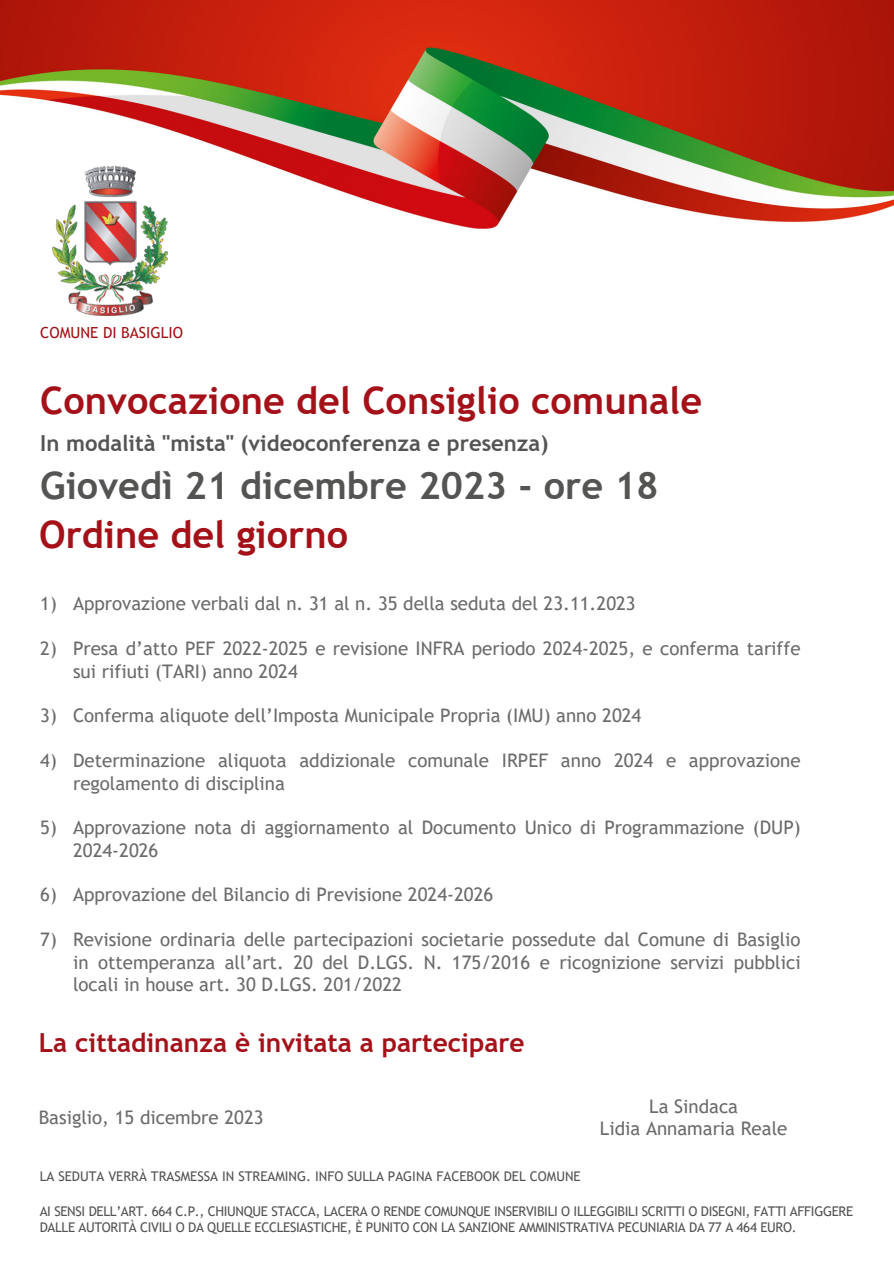
<style>
.page{position:relative;width:894px;height:1264px;background:#fff}
.page>*{position:absolute;margin:0;border:0;box-sizing:border-box;transform-origin:0 0}
.t1{font:700 37.8px "Trebuchet MS";color:#a41119}
.t2{font:700 37.8px "Trebuchet MS";color:#545453}
.t3{font:700 26.25px "Trebuchet MS";color:#a41119}
.t4{font:700 22.05px "Trebuchet MS";color:#545453}
.t5{font:18.75px/22.4px "Trebuchet MS";color:#6b6b6e}
.t6{font:18.6px "Trebuchet MS";color:#6b6b6e}
.t7{font:15.3px "Trebuchet MS";color:#a41119}
.t8{font:13.35px/15.8px "Trebuchet MS";letter-spacing:-.025em;color:#545453}
.t9{font:13.35px "Trebuchet MS";color:#545453}
</style>
<div class="page">
<img style="left:0;top:0;width:893px;height:229px">
<img style="left:52px;top:167px;width:115px;height:148px">
<p class="t7" style="left:40px;top:324px;width:144px">COMUNE DI BASIGLIO</p>
<p class="t1" style="left:40px;top:379px;width:663px">Convocazione del Consiglio comunale</p>
<p class="t4" style="left:40px;top:430px;width:509px">In modalità "mista" (videoconferenza e presenza)</p>
<p class="t2" style="left:40px;top:463px;width:619px">Giovedì 21 dicembre 2023 - ore 18</p>
<p class="t1" style="left:39px;top:512px;width:310px">Ordine del giorno</p>
<p class="t6" style="left:40px;top:592px;width:18px">1)</p>
<p class="t6" style="left:40px;top:637px;width:18px">2)</p>
<p class="t6" style="left:40px;top:704px;width:18px">3)</p>
<p class="t6" style="left:40px;top:749px;width:18px">4)</p>
<p class="t6" style="left:40px;top:816px;width:18px">5)</p>
<p class="t6" style="left:40px;top:883px;width:18px">6)</p>
<p class="t6" style="left:40px;top:928px;width:18px">7)</p>
<p class="t5" style="left:73px;top:592px;width:564px">Approvazione verbali dal n. 31 al n. 35 della seduta del 23.11.2023</p>
<p class="t5" style="left:73px;top:637px;width:728px">Presa d’atto PEF 2022-2025 e revisione INFRA periodo 2024-2025, e conferma tariffe sui rifiuti (TARI) anno 2024</p>
<p class="t5" style="left:73px;top:704px;width:569px">Conferma aliquote dell’Imposta Municipale Propria (IMU) anno 2024</p>
<p class="t5" style="left:73px;top:749px;width:728px">Determinazione aliquota addizionale comunale IRPEF anno 2024 e approvazione regolamento di disciplina</p>
<p class="t5" style="left:73px;top:816px;width:729px">Approvazione nota di aggiornamento al Documento Unico di Programmazione (DUP)<br>2024-2026</p>
<p class="t5" style="left:73px;top:883px;width:421px">Approvazione del Bilancio di Previsione 2024-2026</p>
<p class="t5" style="left:73px;top:928px;width:729px;text-align:justify">Revisione ordinaria delle partecipazioni societarie possedute dal Comune di Basiglio in ottemperanza all’art. 20 del D.LGS. N. 175/2016 e ricognizione servizi pubblici locali in house art. 30 D.LGS. 201/2022</p>
<p class="t3" style="left:39px;top:1027px;width:487px">La cittadinanza è invitata a partecipare</p>
<p class="t5" style="left:39px;top:1106px;width:226px">Basiglio, 15 dicembre 2023</p>
<p class="t5" style="left:649px;top:1094px;width:90px">La Sindaca</p>
<p class="t5" style="left:599px;top:1117px;width:189px">Lidia Annamaria Reale</p>
<p class="t9" style="left:40px;top:1168px;width:542px">LA SEDUTA VERRÀ TRASMESSA IN STREAMING. INFO SULLA PAGINA FACEBOOK DEL COMUNE</p>
<p class="t8" style="left:40px;top:1203px;width:814px">AI SENSI DELL’ART. 664 C.P., CHIUNQUE STACCA, LACERA O RENDE COMUNQUE INSERVIBILI O ILLEGGIBILI SCRITTI O DISEGNI, FATTI AFFIGGERE<br>DALLE AUTORITÀ CIVILI O DA QUELLE ECCLESIASTICHE, È PUNITO CON LA SANZIONE AMMINISTRATIVA PECUNIARIA DA 77 A 464 EURO.</p>
</div>
